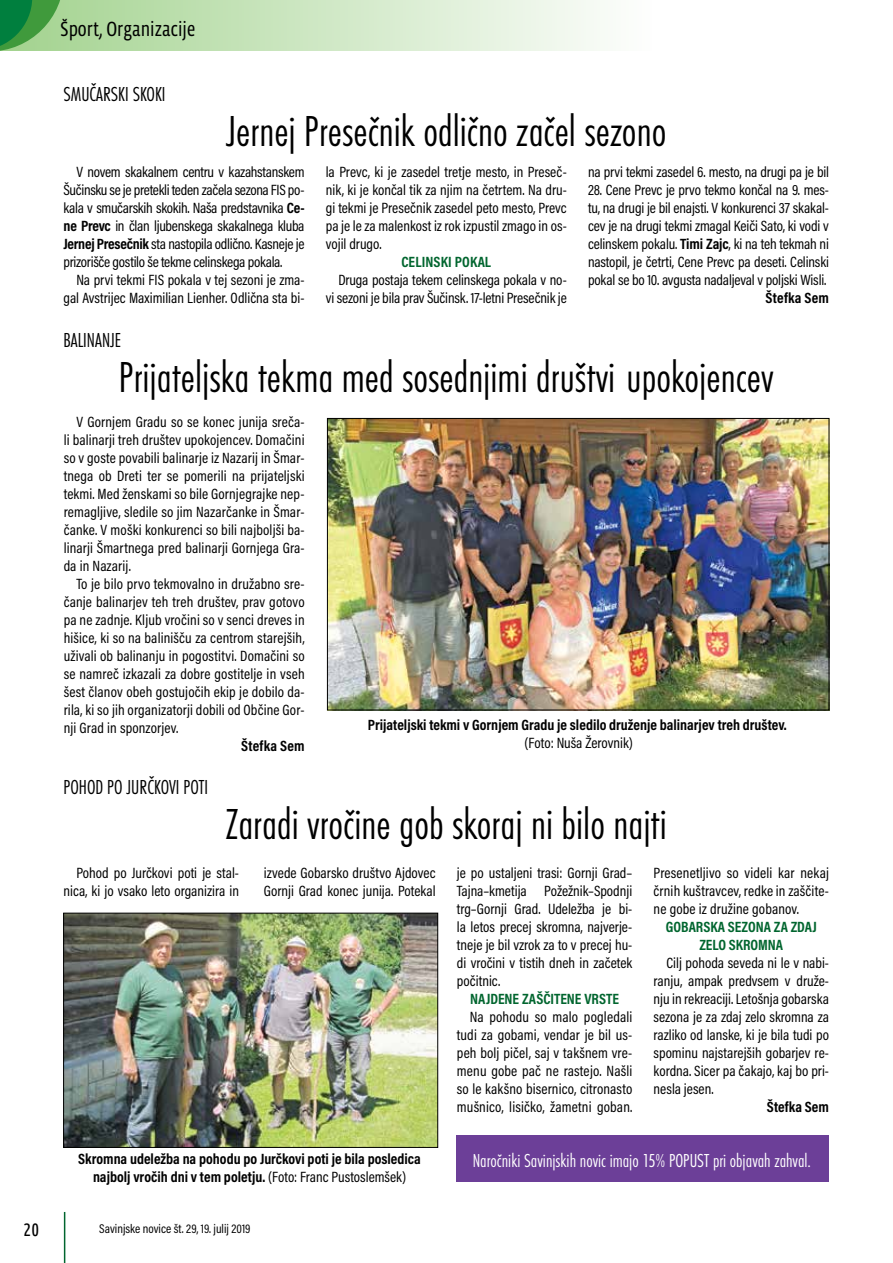
<style>
.page{position:relative;width:893px;height:1263px;background:#fff}
.page>*{position:absolute;margin:0;border:0;box-sizing:border-box;transform-origin:0 0}
.t1{font:45px "Futura TEE Ligh Cond";color:#000}
.t2{font:21px "Futura TEE Ligh Cond";color:#000}
.t3{font:21px "Vista Sans Nar OTCE";color:#000}
.t4{font:19.5px "Futura TEE Ligh Cond";color:#fff}
.t5{font:18px "Ubuntu Condensed";color:#000}
.t6{font:15px/18px "Acumin Pro Cond";color:#000;text-align:justify}
.t7{font:700 15px/18px "Acumin Pro Cond";color:#000;text-align:center}
.t8{font:700 15px/18px "Acumin Pro Cond";color:#00652e;text-align:center}
.t9{font:12.75px "Acumin Pro Cond";color:#000}
.s1{font-weight:700}
.s2{font-weight:400}
</style>
<div class="page">
<div style="left:0;top:0;width:652px;height:51px;background:linear-gradient(to right,#a2d28e,#fefefd)"></div>
<hr style="left:64px;top:1212px;width:1px;height:51px;background:#00652e">
<svg style="left:0;top:0;width:64px;height:51px;background:#50a65b"></svg>
<img style="left:65px;top:915px;width:371px;height:230px">
<div style="left:63px;top:913px;width:375px;height:234px;border:1px solid #000"></div>
<img style="left:329px;top:420px;width:498px;height:288px">
<div style="left:327px;top:418px;width:502px;height:292px;border:1px solid #000"></div>
<div style="left:456px;top:1135px;width:373px;height:47px;background:#6c3f98"></div>
<h2 class="t3" style="left:60px;top:17px;width:137px">Šport, Organizacije</h2>
<h2 class="t2" style="left:64px;top:82px;width:103px">SMUČARSKI SKOKI</h2>
<h1 class="t1" style="left:226px;top:105px;width:442px">Jernej Presečnik odlično začel sezono</h1>
<p class="t6" style="left:64px;top:163px;width:242px;text-indent:13px">V novem skakalnem centru v kazahstanskem Šučinsku se je pretekli teden začela sezona FIS po&shy;kala v smučarskih skokih. Naša predstavnika <span class="s1">Ce&shy;ne Prevc</span> in član ljubenskega skakalnega kluba <span class="s1">Jernej Presečnik</span> sta nastopila odlično. Kasneje je prizorišče gostilo še tekme celinskega pokala.</p>
<p class="t6" style="left:64px;top:271px;width:242px;text-align:right">Na prvi tekmi FIS pokala v tej sezoni je zma&shy;gal Avstrijec Maximilian Lienher. Odlična sta bi-</p>
<p class="t6" style="left:326px;top:163px;width:242px">la Prevc, ki je zasedel tretje mesto, in Preseč&shy;nik, ki je končal tik za njim na četrtem. Na dru&shy;gi tekmi je Presečnik zasedel peto mesto, Prevc pa je le za malenkost iz rok izpustil zmago in os&shy;vojil drugo.</p>
<p class="t8" style="left:401px;top:253px;width:91px">CELINSKI POKAL</p>
<p class="t6" style="left:326px;top:271px;width:242px;text-align:right">Druga postaja tekem celinskega pokala v no-<br>vi sezoni je bila prav Šučinsk. 17-letni Presečnik je</p>
<p class="t6" style="left:588px;top:163px;width:243px">na prvi tekmi zasedel 6. mesto, na drugi pa je bil</p>
<p class="t6" style="left:588px;top:181px;width:242px">28. Cene Prevc je prvo tekmo končal na 9. mes&shy;tu, na drugi je bil enajsti. V konkurenci 37 skakal&shy;cev je na drugi tekmi zmagal Keiči Sato, ki vodi v celinskem pokalu. <span class="s1">Timi Zajc</span>, ki na teh tekmah ni nastopil, je četrti, Cene Prevc pa deseti. Celinski pokal se bo 10. avgusta nadaljeval v poljski Wisli.</p>
<p class="t7" style="left:766px;top:289px;width:65px">Štefka Sem</p>
<h2 class="t2" style="left:64px;top:328px;width:59px">BALINANJE</h2>
<h1 class="t1" style="left:119px;top:351px;width:656px">Prijateljska tekma med sosednjimi društvi upokojencev</h1>
<p class="t6" style="left:64px;top:413px;width:242px;text-indent:13px">V Gornjem Gradu so se konec junija sreča&shy;li balinarji treh društev upokojencev. Domačini so v goste povabili balinarje iz Nazarij in Šmar&shy;tnega ob Dreti ter se pomerili na prijateljski tekmi. Med ženskami so bile Gornjegrajke nep&shy;remagljive, sledile so jim Nazarčanke in Šmar&shy;čanke. V moški konkurenci so bili najboljši ba&shy;linarji Šmartnega pred balinarji Gornjega Gra&shy;da in Nazarij.</p>
<p class="t6" style="left:64px;top:575px;width:242px;text-indent:13px">To je bilo prvo tekmovalno in družabno sre&shy;čanje balinarjev teh treh društev, prav gotovo pa ne zadnje. Kljub vročini so v senci dreves in hišice, ki so na balinišču za centrom starejših, uživali ob balinanju in pogostitvi. Domačini so se namreč izkazali za dobre gostitelje in vseh šest članov obeh gostujočih ekip je dobilo da&shy;rila, ki so jih organizatorji dobili od Občine Gor&shy;nji Grad in sponzorjev.</p>
<p class="t7" style="left:241px;top:737px;width:65px">Štefka Sem</p>
<h2 class="t2" style="left:64px;top:775px;width:146px">POHOD PO JURČKOVI POTI</h2>
<p class="t7" style="left:368px;top:715px;width:420px">Prijateljski tekmi v Gornjem Gradu je sledilo druženje balinarjev treh društev.</p>
<p class="t6" style="left:525px;top:733px;width:110px">(Foto: Nuša Žerovnik)</p>
<h1 class="t1" style="left:226px;top:798px;width:442px">Zaradi vročine gob skoraj ni bilo najti</h1>
<p class="t6" style="left:64px;top:864px;width:177px;text-align:right">Pohod po Jurčkovi poti je stal&shy;nica, ki jo vsako leto organizira in</p>
<p class="t6" style="left:264px;top:864px;width:173px">izvede Gobarsko društvo Ajdovec<br>Gornji Grad konec junija. Potekal</p>
<p class="t6" style="left:457px;top:864px;width:177px">je po ustaljeni trasi: Gornji Grad– Tajna–kmetija Požežnik–Spodnji trg–Gornji Grad. Udeležba je bi&shy;la letos precej skromna, najverje&shy;tneje je bil vzrok za to v precej hu&shy;di vročini v tistih dneh in začetek počitnic.</p>
<p class="t8" style="left:470px;top:990px;width:150px">NAJDENE ZAŠČITENE VRSTE</p>
<p class="t6" style="left:457px;top:1008px;width:177px;text-indent:13px">Na pohodu so malo pogledali tudi za gobami, vendar je bil us&shy;peh bolj pičel, saj v takšnem vre&shy;menu gobe pač ne rastejo. Našli so le kakšno bisernico, citronasto mušnico, lisičko, žametni goban.</p>
<p class="t6" style="left:654px;top:864px;width:177px">Presenetljivo so videli kar nekaj črnih kuštravcev, redke in zaščite&shy;ne gobe iz družine gobanov.</p>
<p class="t8" style="left:666px;top:918px;width:153px">GOBARSKA SEZONA ZA ZDAJ<br>ZELO SKROMNA</p>
<p class="t6" style="left:654px;top:954px;width:177px;text-indent:13px">Cilj pohoda seveda ni le v nabi&shy;ranju, ampak predvsem v druže&shy;nju in rekreaciji. Letošnja gobarska sezona je za zdaj zelo skromna za razliko od lanske, ki je bila tudi po spominu najstarejših gobarjev re&shy;kordna. Sicer pa čakajo, kaj bo pri&shy;nesla jesen.</p>
<p class="t7" style="left:767px;top:1098px;width:64px">Štefka Sem</p>
<p class="t7" style="left:78px;top:1149px;width:344px">Skromna udeležba na pohodu po Jurčkovi poti je bila posledica najbolj vročih dni v tem poletju. <span class="s2">(Foto: Franc Pustoslemšek)</span></p>
<p class="t5" style="left:24px;top:1219px;width:17px">20</p>
<p class="t9" style="left:99px;top:1221px;width:153px">Savinjske novice št. 29, 19. julij 2019</p>
<h3 class="t4" style="left:473px;top:1149px;width:340px">Naročniki Savinjskih novic imajo 15% POPUST pri objavah zahval.</h3>
</div>
